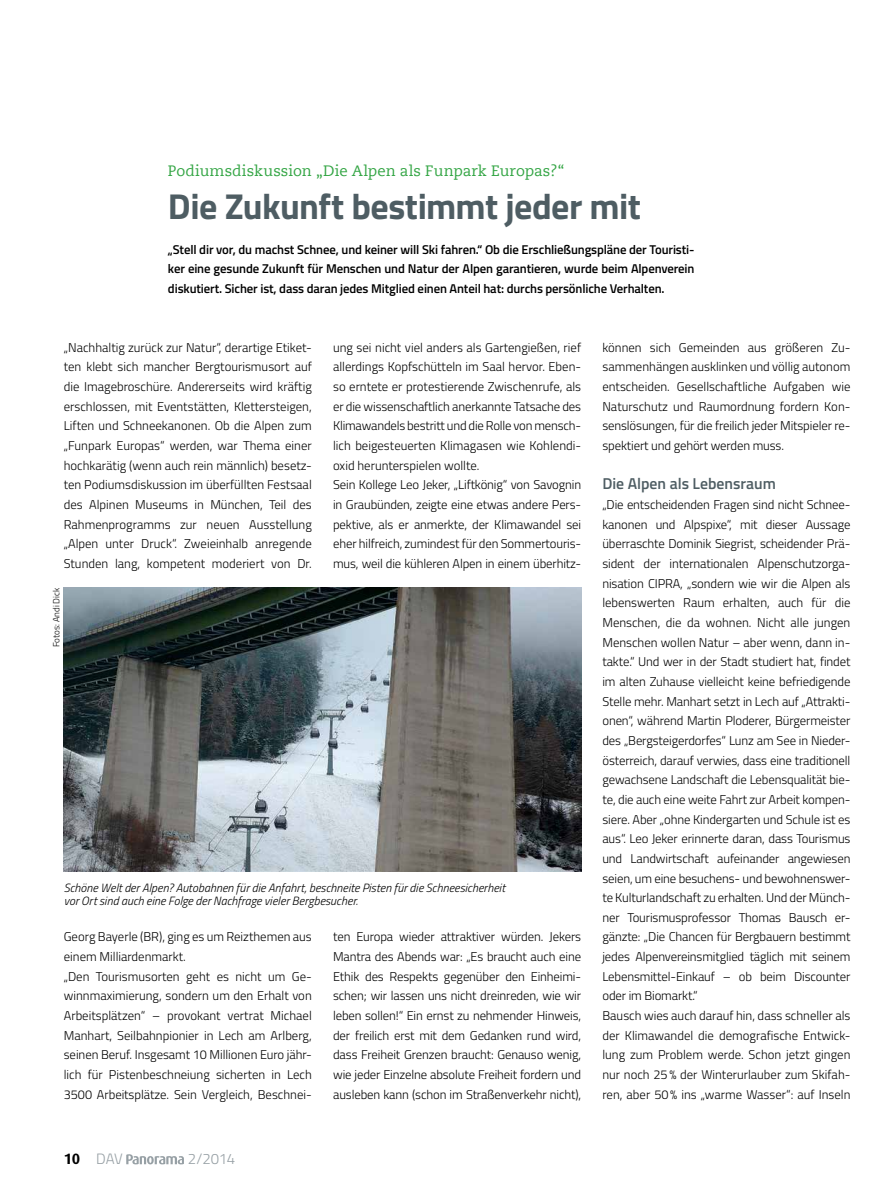
<style>
.page{position:relative;width:893px;height:1191px;background:#fff}
.page>*{position:absolute;margin:0;border:0;box-sizing:border-box;transform-origin:0 0}
.t1{font:700 36px "Titillium";letter-spacing:-.02em;color:#4e5d63}
.t2{font:600 15.75px "Titillium";color:#4e5d63}
.t3{font:15px "Caecilia LT Std";letter-spacing:.01em;color:#33a544}
.t4{font:300 15px "Titillium";letter-spacing:-.02em;color:#97a0a5}
.t5{font:300 12.75px/19.6px "Titillium";letter-spacing:-.01em;color:#000}
.t6{font:600 12.75px/19.6px "Titillium";letter-spacing:-.01em;color:#000;text-align:justify}
.t7{font:italic 300 12px/13.5px "Titillium";letter-spacing:.005em;color:#000}
.t8{font:300 9px "Titillium";color:#000}
.s1{font-family:"Dax";font-weight:700;color:#000}
</style>
<div class="page">
<svg style="left:126px;top:1154px;width:58px;height:10px"></svg>
<img style="left:64px;top:587px;width:517px;height:285px">
<p class="t3" style="left:168px;top:162px;width:398px">Podiumsdiskussion „Die Alpen als Funpark Europas?“</p>
<h1 class="t1" style="left:168px;top:179px;width:474px">Die Zukunft bestimmt jeder mit</h1>
<p class="t6" style="left:168px;top:238px;width:528px">„Stell dir vor, du machst Schnee, und keiner will Ski fahren.“ Ob die Erschließungspläne der Touristi&shy;ker eine gesunde Zukunft für Menschen und Natur der Alpen garantieren, wurde beim Alpenverein diskutiert. Sicher ist, dass daran jedes Mitglied einen Anteil hat: durchs persönliche Verhalten.</p>
<p class="t5" style="left:64px;top:337px;width:250px;text-align:justify">„Nachhaltig zurück zur Natur“, derartige Etiket&shy;ten klebt sich mancher Bergtourismusort auf die Imagebroschüre. Andererseits wird kräftig erschlossen, mit Eventstätten, Klettersteigen, Liften und Schneekanonen. Ob die Alpen zum „Funpark Europas“ werden, war Thema einer hochkarätig (wenn auch rein männlich) besetz&shy;ten Podiumsdiskussion im überfüllten Festsaal des Alpinen Museums in München, Teil des Rahmenprogramms zur neuen Ausstellung „Alpen unter Druck“. Zweieinhalb anregende Stunden lang, kompetent moderiert von Dr.</p>
<p class="t8" style="left:50px;top:647px;width:61px;rotate:-90deg">Fotos: Andi Dick</p>
<p class="t5" style="left:333px;top:337px;width:250px">ung sei nicht viel anders als Gartengießen, rief allerdings Kopfschütteln im Saal hervor. Eben&shy;so erntete er protestierende Zwischenrufe, als er die wissenschaftlich anerkannte Tatsache des Klimawandels bestritt und die Rolle von mensch&shy;lich beigesteuerten Klimagasen wie Kohlendi&shy;oxid herunterspielen wollte.<br>Sein Kollege Leo Jeker, „Liftkönig“ von Savognin in Graubünden, zeigte eine etwas andere Pers&shy;pektive, als er anmerkte, der Klimawandel sei eher hilfreich, zumindest für den Sommertouris&shy;mus, weil die kühleren Alpen in einem überhitz-</p>
<p class="t7" style="left:64px;top:880px;width:443px">Schöne Welt der Alpen? Autobahnen für die Anfahrt, beschneite Pisten für die Schneesicherheit vor Ort sind auch eine Folge der Nachfrage vieler Bergbesucher.</p>
<p class="t5" style="left:64px;top:926px;width:250px">Georg Bayerle (BR), ging es um Reizthemen aus einem Milliardenmarkt.<br>„Den Tourismusorten geht es nicht um Ge&shy;winnmaximierung, sondern um den Erhalt von Arbeitsplätzen“ – provokant vertrat Michael Manhart, Seilbahnpionier in Lech am Arlberg, seinen Beruf. Insgesamt 10 Millionen Euro jähr&shy;lich für Pistenbeschneiung sicherten in Lech 3500 Arbeitsplätze. Sein Vergleich, Beschnei-</p>
<p class="t5" style="left:333px;top:926px;width:250px;text-align:justify">ten Europa wieder attraktiver würden. Jekers Mantra des Abends war: „Es braucht auch eine Ethik des Respekts gegenüber den Einheimi&shy;schen; wir lassen uns nicht dreinreden, wie wir leben sollen!“ Ein ernst zu nehmender Hinweis, der freilich erst mit dem Gedanken rund wird, dass Freiheit Grenzen braucht: Genauso wenig, wie jeder Einzelne absolute Freiheit fordern und ausleben kann (schon im Straßenverkehr nicht),</p>
<p class="t5" style="left:602px;top:337px;width:250px">können sich Gemeinden aus größeren Zu&shy;sammenhängen ausklinken und völlig autonom entscheiden. Gesellschaftliche Aufgaben wie Naturschutz und Raumordnung fordern Kon&shy;senslösungen, für die freilich jeder Mitspieler re&shy;spektiert und gehört werden muss.</p>
<p class="t2" style="left:602px;top:472px;width:175px">Die Alpen als Lebensraum</p>
<p class="t5" style="left:602px;top:494px;width:250px">„Die entscheidenden Fragen sind nicht Schnee&shy;kanonen und Alpspixe“, mit dieser Aussage überraschte Dominik Siegrist, scheidender Prä&shy;sident der internationalen Alpenschutzorga&shy;nisation CIPRA, „sondern wie wir die Alpen als lebenswerten Raum erhalten, auch für die Menschen, die da wohnen. Nicht alle jungen Menschen wollen Natur – aber wenn, dann in&shy;takte.“ Und wer in der Stadt studiert hat, findet im alten Zuhause vielleicht keine befriedigende Stelle mehr. Manhart setzt in Lech auf „Attrakti&shy;onen“, während Martin Ploderer, Bürgermeister des „Bergsteigerdorfes“ Lunz am See in Nieder&shy;österreich, darauf verwies, dass eine traditionell gewachsene Landschaft die Lebensqualität bie&shy;te, die auch eine weite Fahrt zur Arbeit kompen&shy;siere. Aber „ohne Kindergarten und Schule ist es aus“. Leo Jeker erinnerte daran, dass Tourismus und Landwirtschaft aufeinander angewiesen seien, um eine besuchens- und bewohnenswer&shy;te Kulturlandschaft zu erhalten. Und der Münch&shy;ner Tourismusprofessor Thomas Bausch er&shy;gänzte: „Die Chancen für Bergbauern bestimmt jedes Alpenvereinsmitglied täglich mit seinem Lebensmittel-Einkauf – ob beim Discounter oder im Biomarkt.“<br>Bausch wies auch darauf hin, dass schneller als der Klimawandel die demografische Entwick&shy;lung zum Problem werde. Schon jetzt gingen nur noch 25% der Winterurlauber zum Skifah&shy;ren, aber 50% ins „warme Wasser“: auf Inseln</p>
<p class="t4" style="left:64px;top:1148px;width:61px"><span class="s1">10</span> DAV</p>
<p class="t4" style="left:188px;top:1148px;width:49px">2/2014</p>
</div>
